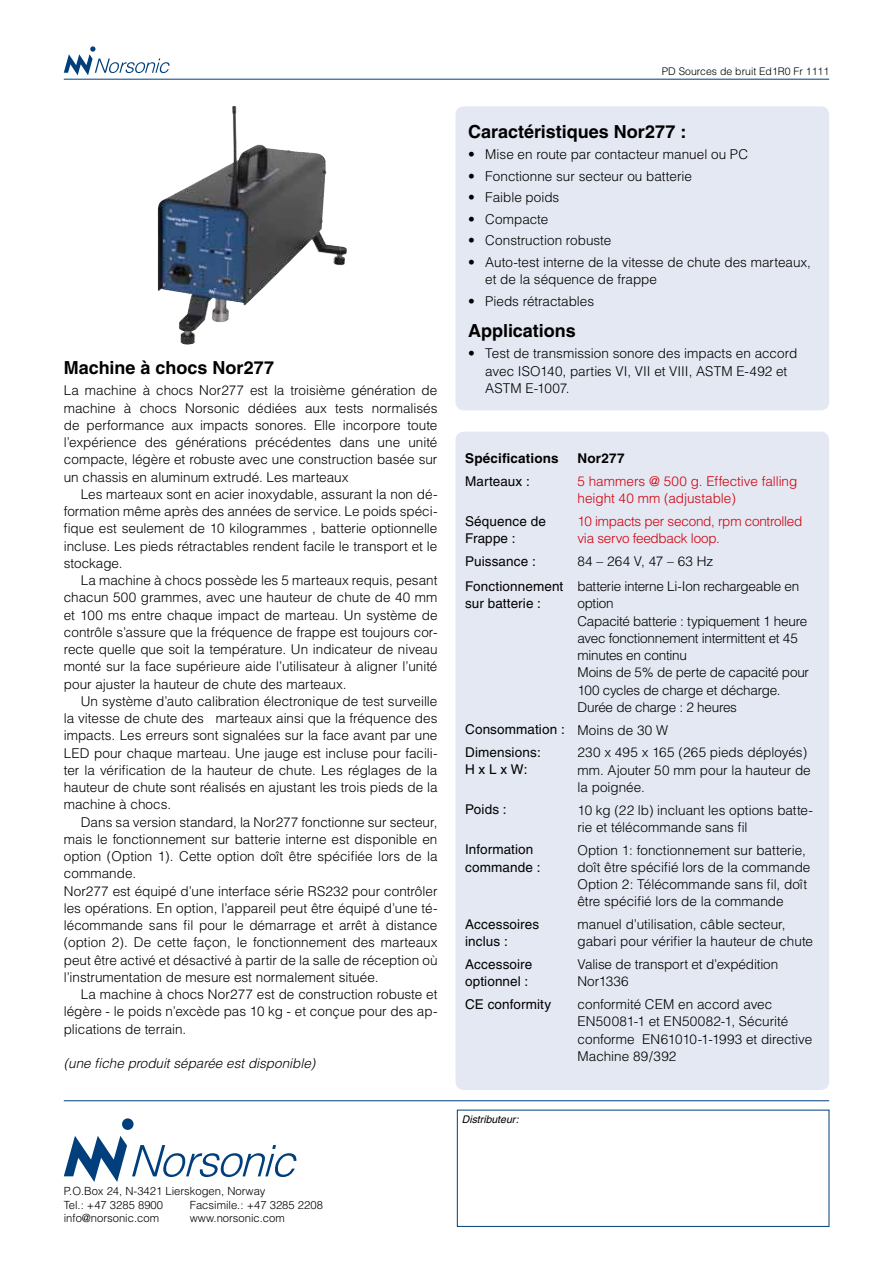
<style>
.page{position:relative;width:893px;height:1263px;background:#fff}
.page>*{position:absolute;margin:0;border:0;box-sizing:border-box;transform-origin:0 0}
.t1{font:700 18px "Helvetica";color:#000}
.t2{font:300 13.5px/17.2px "Helvetica";color:#000}
.t3{font:300 13.5px/17.2px "Helvetica";letter-spacing:-.02em;color:#000}
.t4{font:13.5px/17.2px "Helvetica";letter-spacing:.01em;color:#000}
.t5{font:300 13.5px/17.2px "Helvetica";letter-spacing:-.01em;color:#d1010e}
.t6{font:italic 300 13.5px "Helvetica";color:#000}
.t7{font:700 13.5px "Helvetica";letter-spacing:.015em;color:#000}
.t8{font:300 13.5px "Helvetica";letter-spacing:.02em;color:#000}
.t9{font:300 11.25px/13.5px "Helvetica";color:#000}
.t10{font:300 10.5px "Helvetica";color:#000}
.t11{font:italic 10.5px "Helvetica";color:#000}
.s1{font-weight:300}
</style>
<div class="page">
<svg style="left:64px;top:46px;width:106px;height:29px"></svg>
<hr style="left:64px;top:79px;width:765px;height:1px;background:#003f7c">
<hr style="left:64px;top:1100px;width:765px;height:1px;background:#003f7c">
<div style="left:122px;top:1118px;width:12px;height:12px;background:#003f7c;border-radius:50%"></div>
<svg style="left:64px;top:1136px;width:232px;height:46px"></svg>
<img style="left:157px;top:106px;width:190px;height:239px">
<div style="left:455px;top:432px;width:374px;height:658px;background:#e4e8f2;border-radius:9px"></div>
<div style="left:455px;top:106px;width:374px;height:304px;background:#e4e8f2;border-radius:9px"></div>
<h1 class="t1" style="left:64px;top:356px;width:212px">Machine à chocs Nor277</h1>
<p class="t2" style="left:64px;top:382px;width:375px;text-align:justify">La machine à chocs Nor277 est la troisième génération de machine à chocs Norsonic dédiées aux tests normalisés de performance aux impacts sonores. Elle incorpore toute l’expérience des générations précédentes dans une unité compacte, légère et robuste avec une construction basée sur un chassis en aluminum extrudé. Les marteaux</p>
<p class="t2" style="left:64px;top:485px;width:375px;text-align:justify;text-indent:17px">Les marteaux sont en acier inoxydable, assurant la non dé&shy;formation même après des années de service. Le poids spéci&shy;fique est seulement de 10 kilogrammes , batterie optionnelle incluse. Les pieds rétractables rendent facile le transport et le stockage.</p>
<p class="t2" style="left:64px;top:571px;width:375px;text-align:justify;text-indent:17px">La machine à chocs possède les 5 marteaux requis, pesant chacun 500 grammes, avec une hauteur de chute de 40 mm et 100 ms entre chaque impact de marteau. Un système de contrôle s’assure que la fréquence de frappe est toujours cor&shy;recte quelle que soit la température. Un indicateur de niveau monté sur la face supérieure aide l’utilisateur à aligner l’unité pour ajuster la hauteur de chute des marteaux.</p>
<p class="t2" style="left:64px;top:692px;width:375px;text-align:justify;text-indent:17px">Un système d’auto calibration électronique de test surveille la vitesse de chute des marteaux ainsi que la fréquence des impacts. Les erreurs sont signalées sur la face avant par une LED pour chaque marteau. Une jauge est incluse pour facili&shy;ter la vérification de la hauteur de chute. Les réglages de la hauteur de chute sont réalisés en ajustant les trois pieds de la machine à chocs.</p>
<p class="t2" style="left:64px;top:813px;width:375px;text-indent:17px">Dans sa version standard, la Nor277 fonctionne sur secteur, mais le fonctionnement sur batterie interne est disponible en option (Option 1). Cette option doît être spécifiée lors de la commande.<br>Nor277 est équipé d’une interface série RS232 pour contrôler les opérations. En option, l’appareil peut être équipé d’une té&shy;lécommande sans fil pour le démarrage et arrêt à distance (option 2). De cette façon, le fonctionnement des marteaux peut être activé et désactivé à partir de la salle de réception où l’instrumentation de mesure est normalement située.</p>
<p class="t2" style="left:64px;top:986px;width:375px;text-align:justify;text-indent:17px">La machine à chocs Nor277 est de construction robuste et légère - le poids n’excède pas 10 kg - et conçue pour des ap&shy;plications de terrain.</p>
<p class="t6" style="left:64px;top:1055px;width:253px">(une fiche produit séparée est disponible)</p>
<p class="t10" style="left:662px;top:65px;width:169px">PD Sources de bruit Ed1R0 Fr 1111</p>
<h1 class="t1" style="left:468px;top:120px;width:220px">Caractéristiques Nor277 :</h1>
<p class="t2" style="left:468px;top:146px;width:281px">• Mise en route par contacteur manuel ou PC</p>
<p class="t2" style="left:468px;top:167px;width:225px">• Fonctionne sur secteur ou batterie</p>
<p class="t2" style="left:468px;top:189px;width:93px">• Faible poids</p>
<p class="t2" style="left:468px;top:210px;width:82px">• Compacte</p>
<p class="t2" style="left:468px;top:232px;width:145px">• Construction robuste</p>
<p class="t2" style="left:485px;top:253px;width:327px;text-indent:-17px">• Auto-test interne de la vitesse de chute des marteaux, et de la séquence de frappe</p>
<p class="t2" style="left:468px;top:292px;width:128px">• Pieds rétractables</p>
<h1 class="t1" style="left:468px;top:319px;width:109px">Applications</h1>
<p class="t2" style="left:485px;top:345px;width:314px;text-indent:-17px">• Test de transmission sonore des impacts en accord avec ISO140, parties VI, VII et VIII, ASTM E-492 et<br>ASTM E-1007.</p>
<p class="t7" style="left:465px;top:450px;width:95px">Spécifications</p>
<p class="t7" style="left:577px;top:450px;width:49px">Nor277</p>
<p class="t4" style="left:465px;top:472px;width:66px">Marteaux :</p>
<p class="t5" style="left:577px;top:473px;width:221px">5 hammers @ 500 g. Effective falling height 40 mm (adjustable)</p>
<p class="t4" style="left:465px;top:512px;width:82px">Séquence de<br>Frappe :</p>
<p class="t5" style="left:577px;top:513px;width:226px">10 impacts per second, rpm controlled via servo feedback loop.</p>
<p class="t4" style="left:465px;top:552px;width:72px">Puissance :</p>
<p class="t8" style="left:577px;top:553px;width:137px">84 – 264 V, 47 – 63 Hz</p>
<p class="t4" style="left:465px;top:577px;width:100px">Fonctionnement sur batterie :</p>
<p class="t3" style="left:577px;top:577px;width:233px">batterie interne Li-Ion rechargeable en option<br>Capacité batterie : typiquement 1 heure avec fonctionnement intermittent et 45 minutes en continu<br>Moins de 5% de perte de capacité pour<br>100 cycles de charge et décharge.<br>Durée de charge : 2 heures</p>
<p class="t4" style="left:465px;top:718px;width:205px;line-height:22.8px">Consommation : <span class="s1">Moins de 30 W<br></span>Dimensions:</p>
<p class="t4" style="left:465px;top:761px;width:64px">H x L x W:</p>
<p class="t2" style="left:577px;top:744px;width:235px">230 x 495 x 165 (265 pieds déployés) mm. Ajouter 50 mm pour la hauteur de la poignée.</p>
<p class="t4" style="left:465px;top:801px;width:43px">Poids :</p>
<p class="t2" style="left:577px;top:801px;width:237px">10 kg (22 lb) incluant les options batte&shy;rie et télécommande sans fil</p>
<p class="t4" style="left:465px;top:841px;width:77px">Information commande :</p>
<p class="t2" style="left:577px;top:841px;width:234px">Option 1: fonctionnement sur batterie, doît être spécifié lors de la commande Option 2: Télécommande sans fil, doît être spécifié lors de la commande</p>
<p class="t4" style="left:465px;top:915px;width:76px">Accessoires inclus :</p>
<p class="t2" style="left:577px;top:916px;width:237px">manuel d’utilisation, câble secteur, gabari pour vérifier la hauteur de chute</p>
<p class="t4" style="left:465px;top:955px;width:69px">Accessoire optionnel :</p>
<p class="t2" style="left:577px;top:956px;width:202px">Valise de transport et d’expédition<br>Nor1336</p>
<p class="t4" style="left:465px;top:995px;width:88px">CE conformity</p>
<p class="t2" style="left:577px;top:996px;width:236px">conformité CEM en accord avec<br>EN50081-1 et EN50082-1, Sécurité conforme EN61010-1-1993 et directive<br>Machine 89/392</p>
<p class="t11" style="left:462px;top:1113px;width:58px">Distributeur:</p>
<p class="t9" style="left:64px;top:1184px;width:203px">P.O.Box 24, N-3421 Lierskogen, Norway<br>Tel.: +47 3285 8900</p>
<p class="t9" style="left:190px;top:1198px;width:135px">Facsimile.: +47 3285 2208</p>
<p class="t9" style="left:64px;top:1211px;width:97px">info@norsonic.com</p>
<p class="t9" style="left:190px;top:1211px;width:97px">www.norsonic.com</p>
</div>
